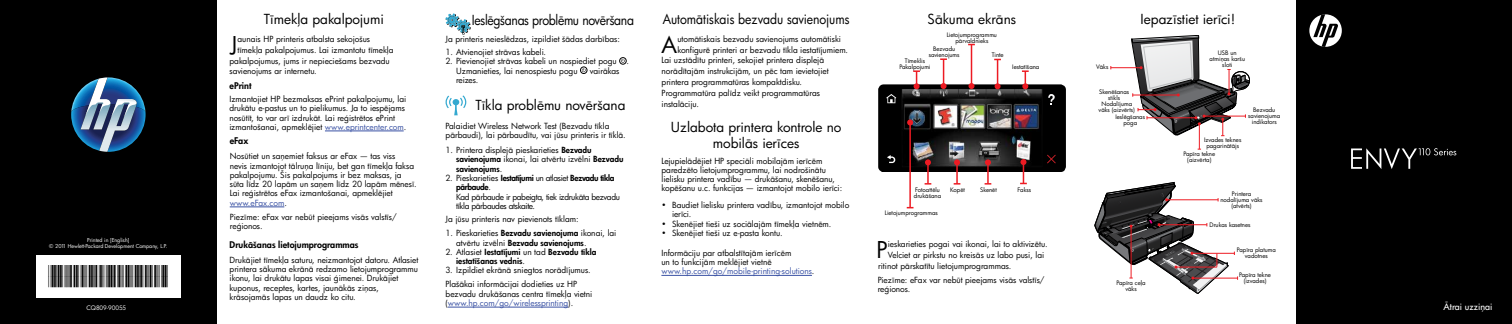
<style>
.page{position:relative;width:1512px;height:324px;background:#fff}
.page>*{position:absolute;margin:0;border:0;box-sizing:border-box;transform-origin:0 0}
.t1{font:22.58px "Futura Bal";color:#000}
.t2{font:22.5px "Futura Bal";color:#000}
.t3{font:13.5px/16.2px "Futura Bal";letter-spacing:-.005em;color:#000;text-align:center}
.t4{font:13.5px "Futura Bal";letter-spacing:-.005em;color:#000;scale:.9 1}
.t5{font:13.5px "Futura Bal";letter-spacing:-.025em;color:#000;scale:.9 1}
.t6{font:800 9px "Futura Bal";color:#000}
.t7{font:500 9px "Futura Bal";color:#fff}
.t8{font:8.25px/9.3px "Futura Bal";color:#000}
.t9{font:8.25px/9.3px "Futura Bal";letter-spacing:-.04em;color:#000}
.t10{font:800 8.25px/9.3px "Futura Bal";color:#000}
.t11{font:6px/6px "Futura Bal";color:#000;text-align:center}
.t12{font:6px "HP Futura";letter-spacing:-.015em;color:#fff}
.t13{font:5.25px/6.3px "HP Futura";color:#fff;text-align:center}
.s1{color:#3a52a4}
.s2{font-weight:800}
.s3{font-weight:400}
.s4{font-family:"HP Futura"}
</style>
<div class="page">
<div style="left:1296px;top:0;width:216px;height:324px;background:#000"></div>
<svg style="left:1309px;top:14px;width:33px;height:33px"></svg>
<svg style="left:1313px;top:14px;width:26px;height:33px"></svg>
<svg style="left:1351px;top:148px;width:105px;height:21px"></svg>
<div style="left:0;top:0;width:216px;height:324px;background:#000"></div>
<div style="left:36px;top:255px;width:145px;height:43px;background:#fff"></div>
<svg style="left:71px;top:77px;width:75px;height:75px"></svg>
<svg style="left:446px;top:95px;width:20px;height:20px"></svg>
<hr style="left:448px;top:307px;width:120px;height:1px;background:#3a52a4">
<div style="left:619px;top:57px;width:8px;height:7px;border:1px solid #000;border-radius:50%"></div>
<svg style="left:621px;top:59px;width:4px;height:4px"></svg>
<div style="left:580px;top:67px;width:7px;height:7px;border:1px solid #000;border-radius:50%"></div>
<svg style="left:582px;top:68px;width:4px;height:4px"></svg>
<svg style="left:446px;top:14px;width:25px;height:21px"></svg>
<hr style="left:325px;top:131px;width:79px;height:1px;background:#3a52a4">
<hr style="left:230px;top:207px;width:54px;height:1px;background:#3a52a4">
<hr style="left:661px;top:275px;width:151px;height:1px;background:#3a52a4">
<hr style="left:971px;top:45px;width:1px;height:41px;background:#ed1b23">
<hr style="left:909px;top:122px;width:2px;height:86px;background:#ed1b23">
<svg style="left:878px;top:58px;width:188px;height:127px"></svg>
<hr style="left:1111px;top:67px;width:30px;height:1px;background:#ed1b23">
<svg style="left:1094px;top:181px;width:144px;height:113px"></svg>
<svg style="left:1132px;top:35px;width:118px;height:115px"></svg>
<p class="t13" style="left:49px;top:236px;width:120px">Printed in [English]<br>© 2011 Hewlett-Packard Development Company, L.P.</p>
<p class="t12" style="left:87px;top:304px;width:41px">CQ809-90055</p>
<h3 class="t3" style="left:264px;top:11px;width:122px">Tīmekļa pakalpojumi</h3>
<h3 class="t5" style="left:472px;top:11px;width:182px">Ieslēgšanas problēmu novēršana</h3>
<h2 class="t2" style="left:230px;top:29px;width:9px">J</h2>
<p class="t8" style="left:237px;top:34px;width:134px">aunais HP printeris atbalsta sekojošus</p>
<p class="t8" style="left:237px;top:45px;width:158px">tīmekļa pakalpojumus. Lai izmantotu tīmekļa</p>
<p class="t8" style="left:229px;top:56px;width:162px">pakalpojumus, jums ir nepieciešams bezvadu</p>
<p class="t8" style="left:229px;top:67px;width:89px">savienojums ar internetu.</p>
<p class="t8" style="left:229px;top:94px;width:179px">Izmantojiet HP bezmaksas ePrint pakalpojumu, lai drukātu e-pastus un to pielikumus. Ja to iespējams nosūtīt, to var arī izdrukāt. Lai reģistrētos ePrint izmantošanai, apmeklējiet <span class="s1">www.eprintcenter.com</span>.</p>
<p class="t6" style="left:229px;top:80px;width:24px">ePrint</p>
<p class="t6" style="left:230px;top:135px;width:20px">eFax</p>
<p class="t8" style="left:230px;top:151px;width:189px">Nosūtiet un saņemiet faksus ar eFax — tas viss<br>nevis izmantojot tālruņa līniju, bet gan tīmekļa faksa pakalpojumu. Šis pakalpojums ir bez maksas, ja sūta līdz 20 lapām un saņem līdz 20 lapām mēnesī.<br>Lai reģistrētos eFax izmantošanai, apmeklējiet <span class="s1">www.eFax.com</span>.</p>
<p class="t8" style="left:230px;top:212px;width:168px">Piezīme: eFax var nebūt pieejams visās valstīs/ reģionos.</p>
<p class="t6" style="left:230px;top:239px;width:130px">Drukāšanas lietojumprogrammas</p>
<p class="t8" style="left:230px;top:255px;width:190px">Drukājiet tīmekļa saturu, neizmantojot datoru. Atlasiet printera sākuma ekrānā redzamo lietojumprogrammu ikonu, lai drukātu lapas visai ģimenei. Drukājiet kuponus, receptes, kartes, jaunākās ziņas, krāsojamās lapas un daudz ko citu.</p>
<p class="t8" style="left:446px;top:34px;width:176px">Ja printeris neieslēdzas, izpildiet šādas darbības:</p>
<p class="t8" style="left:445px;top:47px;width:102px">1. Atvienojiet strāvas kabeli.</p>
<p class="t8" style="left:456px;top:57px;width:174px;text-indent:-11px">2. Pievienojiet strāvas kabeli un nospiediet pogu .<br>Uzmanieties, lai nenospiestu pogu</p>
<p class="t8" style="left:590px;top:66px;width:31px">vairākas</p>
<p class="t8" style="left:456px;top:75px;width:24px">reizes.</p>
<h3 class="t3" style="left:475px;top:97px;width:152px">Tīkla problēmu novēršana</h3>
<p class="t8" style="left:446px;top:121px;width:182px">Palaidiet Wireless Network Test (Bezvadu tīkla pārbaudi), lai pārbaudītu, vai jūsu printeris ir tīklā.</p>
<p class="t8" style="left:456px;top:145px;width:169px;text-indent:-11px">1. Printera displejā pieskarieties <span class="s2">Bezvadu savienojuma</span> ikonai, lai atvērtu izvēlni <span class="s2">Bezvadu savienojums</span>.</p>
<p class="t9" style="left:456px;top:173px;width:165px;text-indent:-11px">2. Pieskarieties <span class="s2">Iestatījumi</span> un atlasiet <span class="s2">Bezvadu tīkla pārbaude</span>.<br>Kad pārbaude ir pabeigta, tiek izdrukāta bezvadu tīkla pārbaudes atskaite.</p>
<p class="t8" style="left:446px;top:215px;width:135px">Ja jūsu printeris nav pievienots tīklam:</p>
<p class="t8" style="left:456px;top:228px;width:162px;text-indent:-11px">1. Pieskarieties <span class="s2">Bezvadu savienojuma</span> ikonai, lai atvērtu izvēlni <span class="s2">Bezvadu savienojums</span>.</p>
<p class="t10" style="left:456px;top:247px;width:142px;text-indent:-11px"><span class="s3">2. Atlasiet</span> Iestatījumi <span class="s3">un tad</span> Bezvadu tīkla iestatīšanas vednis<span class="s3">.</span></p>
<p class="t8" style="left:446px;top:263px;width:147px;line-height:14px">3. Izpildiet ekrānā sniegtos norādījumus.<br>Plašākai informācijai dodieties uz HP</p>
<p class="t8" style="left:446px;top:289px;width:148px">bezvadu drukāšanas centra tīmekļa vietni (<span class="s1">www.hp.com/go/wirelessprinting</span>).</p>
<h3 class="t4" style="left:663px;top:10px;width:209px">Automātiskais bezvadu savienojums</h3>
<h1 class="t1" style="left:662px;top:29px;width:17px">A</h1>
<p class="t8" style="left:677px;top:34px;width:165px">utomātiskais bezvadu savienojums automātiski</p>
<p class="t8" style="left:677px;top:45px;width:172px">konfigurē printeri ar bezvadu tīkla iestatījumiem.</p>
<p class="t8" style="left:662px;top:56px;width:164px">Lai uzstādītu printeri, sekojiet printera displejā</p>
<p class="t8" style="left:662px;top:66px;width:169px">norādītajām instrukcijām, un pēc tam ievietojiet</p>
<p class="t8" style="left:662px;top:77px;width:142px">printera programmatūras kompaktdisku.</p>
<p class="t8" style="left:662px;top:88px;width:160px">Programmatūra palīdz veikt programmatūras</p>
<p class="t8" style="left:662px;top:99px;width:39px">instalāciju.</p>
<h3 class="t3" style="left:671px;top:118px;width:172px">Uzlabota printera kontrole no mobilās ierīces</h3>
<p class="t8" style="left:661px;top:156px;width:182px">Lejupielādējiet HP speciāli mobilajām ierīcēm paredzēto lietojumprogrammu, lai nodrošinātu lielisku printera vadību — drukāšanu, skenēšanu, kopēšanu u.c. funkcijas — izmantojot mobilo ierīci:</p>
<p class="t8" style="left:672px;top:200px;width:179px;text-indent:-11px"><span class="s4">•</span> Baudiet lielisku printera vadību, izmantojot mobilo ierīci.</p>
<p class="t8" style="left:661px;top:219px;width:171px">• Skenējiet tieši uz sociālajām tīmekļa vietnēm.</p>
<p class="t8" style="left:661px;top:228px;width:123px">• Skenējiet tieši uz e-pasta kontu.</p>
<p class="t8" style="left:661px;top:248px;width:155px">Informāciju par atbalstītajām ierīcēm<br>un to funkcijām meklējiet vietnē <span class="s1">www.hp.com/go/mobile-printing-solutions</span>.</p>
<h3 class="t3" style="left:928px;top:11px;width:90px">Sākuma ekrāns</h3>
<p class="t11" style="left:947px;top:31px;width:52px">Lietojumprogrammu pārvaldnieks</p>
<p class="t11" style="left:992px;top:51px;width:13px">Tinte</p>
<p class="t11" style="left:929px;top:46px;width:32px">Bezvadu savienojums</p>
<p class="t11" style="left:900px;top:58px;width:33px">Tīmeklis<br>Pakalpojumi</p>
<p class="t11" style="left:1012px;top:63px;width:29px">Iestatīšana</p>
<p class="t11" style="left:914px;top:186px;width:29px;text-align:left">Fotoattēlu drukāšana</p>
<p class="t11" style="left:950px;top:186px;width:16px">Kopēt</p>
<p class="t11" style="left:980px;top:186px;width:18px">Skenēt</p>
<p class="t11" style="left:1018px;top:186px;width:15px">Fakss</p>
<p class="t11" style="left:885px;top:210px;width:54px">Lietojumprogrammas</p>
<h1 class="t1" style="left:876px;top:234px;width:13px">P</h1>
<p class="t8" style="left:888px;top:239px;width:161px">ieskarieties pogai vai ikonai, lai to aktivizētu.</p>
<p class="t8" style="left:888px;top:250px;width:158px">Velciet ar pirkstu no kreisās uz labo pusi, lai</p>
<p class="t8" style="left:878px;top:261px;width:135px">ritinot pārskatītu lietojumprogrammas.</p>
<p class="t8" style="left:878px;top:275px;width:168px">Piezīme: eFax var nebūt pieejams visās valstīs/ reģionos.</p>
<p class="t11" style="left:1096px;top:64px;width:14px">Vāks</p>
<h3 class="t3" style="left:1141px;top:11px;width:96px">Iepazīstiet ierīci!</h3>
<p class="t11" style="left:1210px;top:50px;width:37px">USB un atmiņas karšu sloti</p>
<p class="t11" style="left:1099px;top:88px;width:32px">Skenēšanas stikls</p>
<p class="t11" style="left:1099px;top:101px;width:38px">Nodalījuma vāks (aizvērts)</p>
<p class="t11" style="left:1115px;top:114px;width:31px">Ieslēgšanas poga</p>
<p class="t11" style="left:1117px;top:279px;width:31px">Papīra ceļa vāks</p>
<p class="t11" style="left:1248px;top:106px;width:33px">Bezvadu savienojuma indikators</p>
<p class="t11" style="left:1204px;top:137px;width:39px">Izvades teknes pagarinātājs</p>
<p class="t11" style="left:1183px;top:151px;width:33px">Papīra tekne (aizvērta)</p>
<p class="t11" style="left:1220px;top:190px;width:44px">Printera nodalījuma vāks (atvērts)</p>
<p class="t11" style="left:1237px;top:247px;width:41px">Papīra platuma vadotnes</p>
<p class="t11" style="left:1210px;top:221px;width:42px">Drukas kasetnes</p>
<p class="t11" style="left:1239px;top:271px;width:33px">Papīra tekne (izvades)</p>
<p class="t7" style="left:1444px;top:301px;width:51px">Ātrai uzziņai</p>
</div>
